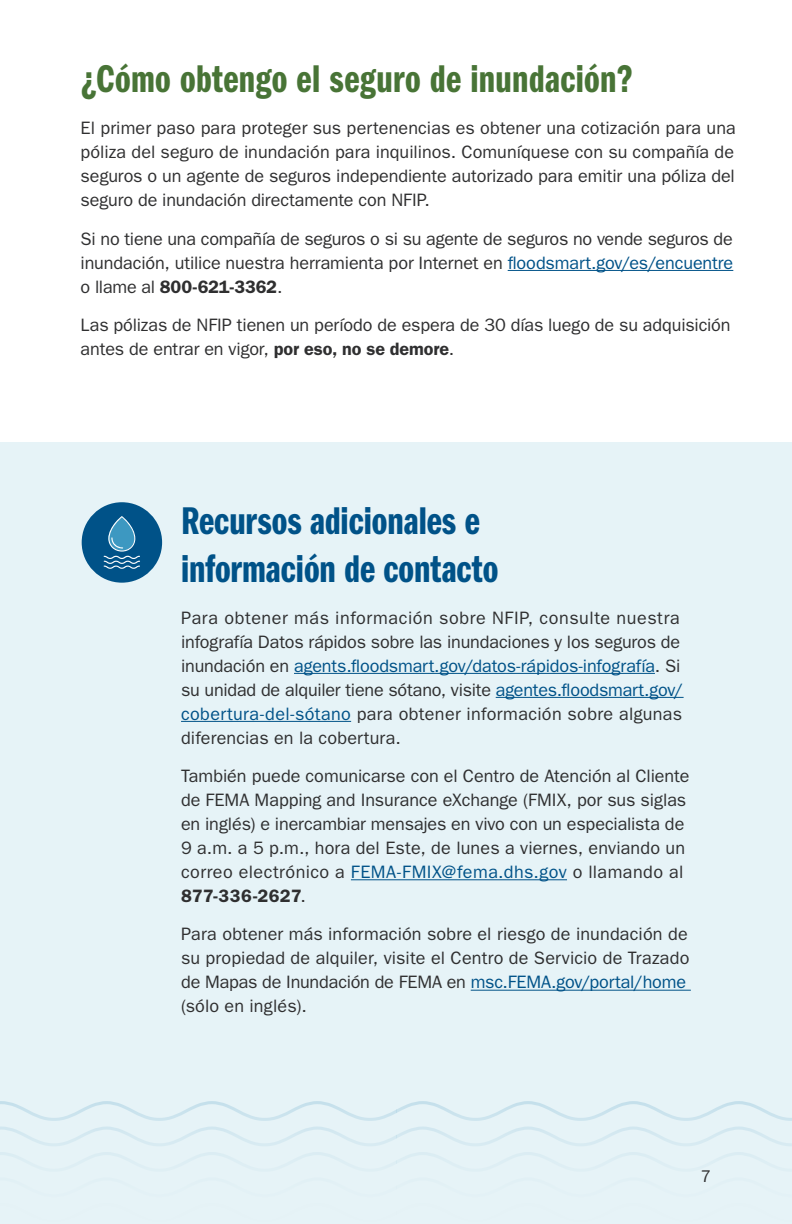
<style>
.page{position:relative;width:792px;height:1224px;background:#fff}
.page>*{position:absolute;margin:0;border:0;box-sizing:border-box;transform-origin:0 0}
.Section_Title{font:40px/48px "ITC Franklin Gothic Std Dm Cp";color:#005288}
.Section_Title-2{font:40px "ITC Franklin Gothic Std Dm Cp";letter-spacing:.01em;color:#487436}
.Body_Text{font:18px/24px "ITC Franklin Gothic Std";color:#2f2f30}
.t1{font:17px "ITC Franklin Gothic Std";color:#2f2f30}
.s1{color:#005288}
.s2{font-weight:600}
</style>
<div class="page">
<div style="left:0;top:442px;width:792px;height:782px;background:#e6f3f7"></div>
<svg style="left:396px;top:1101px;width:396px;height:63px"></svg>
<svg style="left:0;top:1101px;width:396px;height:55px"></svg>
<hr style="left:508px;top:270px;width:225px;height:1px;background:#005288">
<div style="left:82px;top:502px;width:80px;height:81px;background:#005288;border-radius:50%"></div>
<svg style="left:104px;top:516px;width:36px;height:53px"></svg>
<hr style="left:294px;top:673px;width:361px;height:1px;background:#005288">
<hr style="left:496px;top:697px;width:188px;height:1px;background:#005288">
<hr style="left:181px;top:721px;width:170px;height:1px;background:#005288">
<hr style="left:351px;top:879px;width:216px;height:1px;background:#005288">
<hr style="left:471px;top:990px;width:220px;height:1px;background:#005288">
<h2 class="Section_Title-2" style="left:81px;top:57px;width:554px">¿Cómo obtengo el seguro de inundación?</h2>
<p class="Body_Text" style="left:81px;top:116px;width:657px;text-align:justify">El primer paso para proteger sus pertenencias es obtener una cotización para una póliza del seguro de inundación para inquilinos. Comuníquese con su compañía de seguros o un agente de seguros independiente autorizado para emitir una póliza del seguro de inundación directamente con NFIP.</p>
<p class="Body_Text" style="left:81px;top:227px;width:654px;text-align:justify">Si no tiene una compañía de seguros o si su agente de seguros no vende seguros de inundación, utilice nuestra herramienta por Internet en <span class="s1">floodsmart.gov/es/encuentre </span>o llame al <span class="s2">800-621-3362</span>.</p>
<p class="Body_Text" style="left:81px;top:313px;width:652px">Las pólizas de NFIP tienen un período de espera de 30 días luego de su adquisición antes de entrar en vigor, <span class="s2">por eso, no se demore</span>.</p>
<h2 class="Section_Title" style="left:181px;top:497px;width:319px">Recursos adicionales e información de contacto</h2>
<p class="Body_Text" style="left:181px;top:606px;width:504px">Para obtener más información sobre NFIP, consulte nuestra infografía Datos rápidos sobre las inundaciones y los seguros de inundación en <span class="s1">agents.floodsmart.gov/datos-rápidos-infografía</span>. Si su unidad de alquiler tiene sótano, visite <span class="s1">agentes.floodsmart.gov/ cobertura-del-sótano</span> para obtener información sobre algunas diferencias en la cobertura.</p>
<p class="Body_Text" style="left:181px;top:764px;width:510px">También puede comunicarse con el Centro de Atención al Cliente de FEMA Mapping and Insurance eXchange (FMIX, por sus siglas en inglés) e inercambiar mensajes en vivo con un especialista de 9 a.m. a 5 p.m., hora del Este, de lunes a viernes, enviando un correo electrónico a <span class="s1">FEMA-FMIX@fema.dhs.gov</span> o llamando al <span class="s2">877-336-2627</span>.</p>
<p class="Body_Text" style="left:181px;top:922px;width:510px">Para obtener más información sobre el riesgo de inundación de su propiedad de alquiler, visite el Centro de Servicio de Trazado de Mapas de Inundación de FEMA en <span class="s1">msc.FEMA.gov/portal/home </span>(sólo en inglés).</p>
<p class="t1" style="left:701px;top:1166px;width:12px">7</p>
</div>
